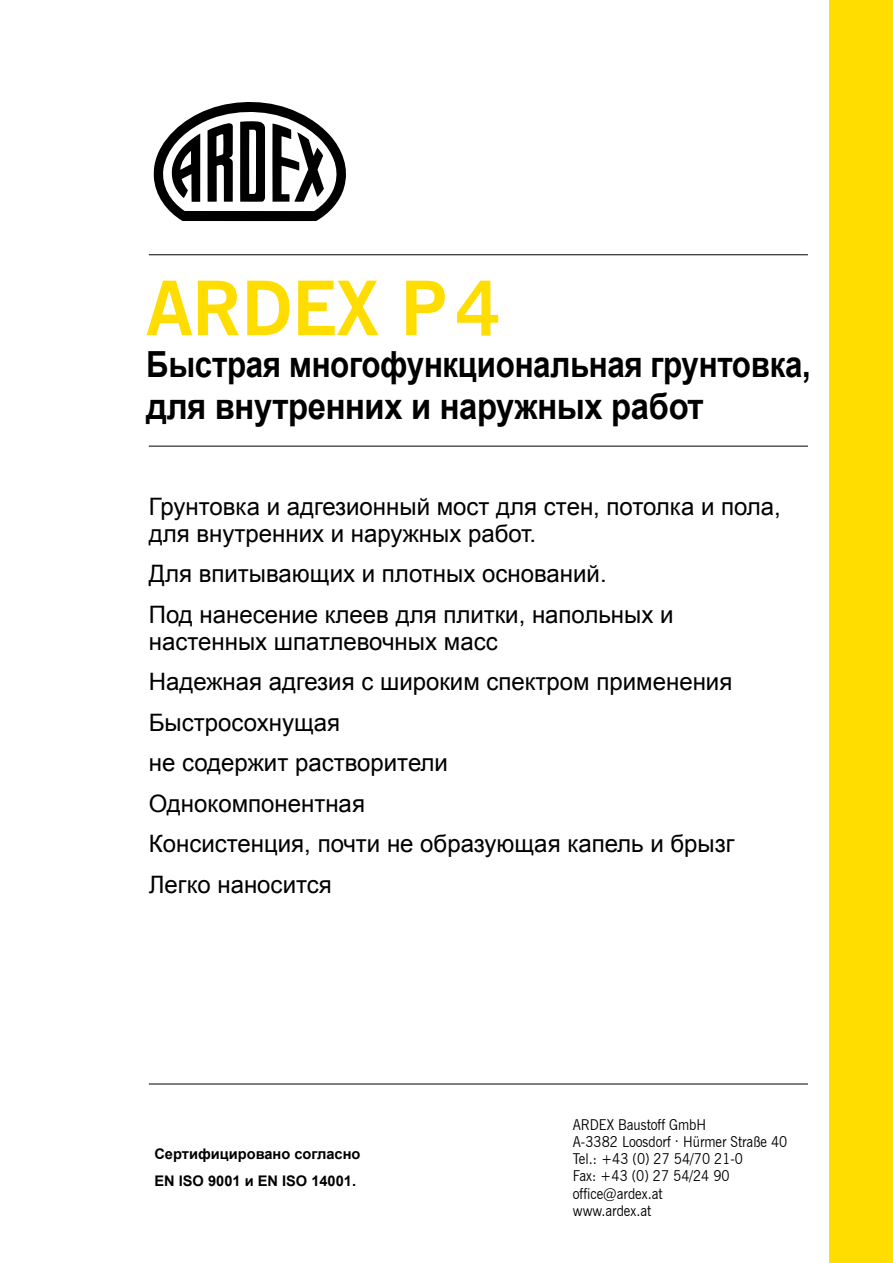
<style>
.page{position:relative;width:893px;height:1263px;background:#fff}
.page>*{position:absolute;margin:0;border:0;box-sizing:border-box;transform-origin:0 0}
.t1{font:700 75px "News Gothic BT";letter-spacing:-.01em;color:#fd0}
.t2{font:700 36px/42px "Arial";letter-spacing:-.01em;color:#000;scale:.87 1}
.t3{font:24px/40.5px "Arial";color:#000}
.t4{font:15px/17.2px "News Gothic BT";color:#000;scale:.9 1}
.t5{font:700 14.7px/26.8px "Arial";color:#000}
</style>
<div class="page">
<hr style="left:149px;top:254px;width:659px;height:1px;background:#000">
<hr style="left:149px;top:446px;width:659px;height:1px;background:#000">
<hr style="left:149px;top:1084px;width:659px;height:1px;background:#000">
<div style="left:829px;top:0;width:64px;height:1263px;background:#fd0"></div>
<svg style="left:153px;top:102px;width:193px;height:119px"></svg>
<h1 class="t1" style="left:146px;top:263px;width:356px">ARDEX P4</h1>
<h2 class="t2" style="left:146px;top:345px;width:765px">Быстрая многофункциональная грунтовка, для внутренних и наружных работ</h2>
<p class="t3" style="left:149px;top:493px;width:634px;line-height:27px">Грунтовка и адгезионный мост для стен, потолка и пола, для внутренних и наружных работ.</p>
<p class="t3" style="left:149px;top:554px;width:526px">Для впитывающих и плотных оснований.<br>Под нанесение клеев для плитки, напольных и</p>
<p class="t3" style="left:149px;top:621px;width:587px">настенных шпатлевочных масс<br>Надежная адгезия с широким спектром применения<br>Быстросохнущая<br>не содержит растворители<br>Однокомпонентная<br>Консистенция, почти не образующая капель и брызг<br>Легко наносится</p>
<p class="t5" style="left:154px;top:1141px;width:208px">Сертифицировано согласно<br>EN ISO 9001 и EN ISO 14001.</p>
<p class="t4" style="left:573px;top:1115px;width:240px">ARDEX Baustoff GmbH<br>A-3382 Loosdorf . Hürmer Straße 40<br>Tel.: +43 (0) 27 54/70 21-0<br>Fax: +43 (0) 27 54/24 90 office@ardex.at<br>www.ardex.at</p>
</div>
